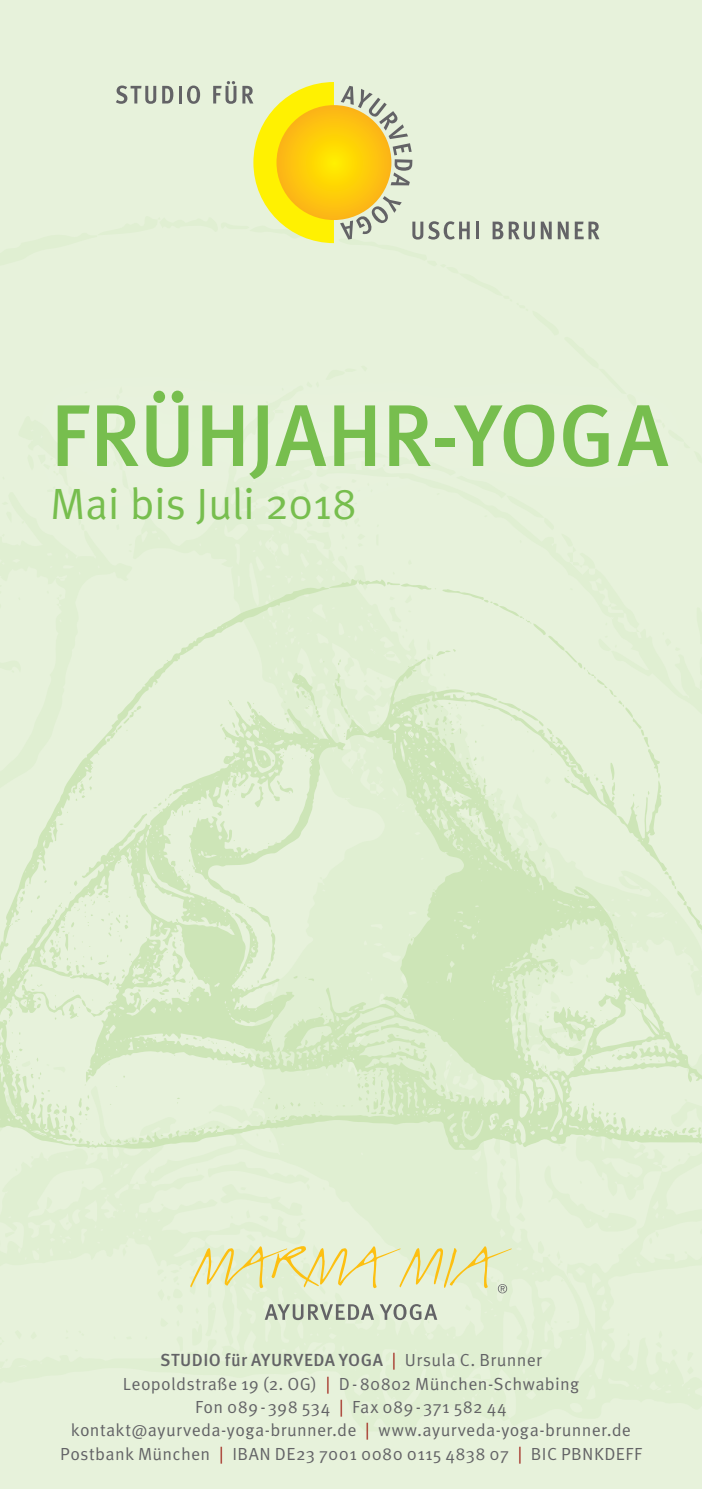
<style>
.page{position:relative;width:702px;height:1489px;background:#fff}
.page>*{position:absolute;margin:0;border:0;box-sizing:border-box;transform-origin:0 0}
.t1{font:500 87.5px "Meta OT";letter-spacing:-.005em;color:#77be4e}
.t2{font:43.75px "Meta OT Norm";letter-spacing:-.015em;color:#77be4e}
.t3{font:17.5px "Meta OT Norm";letter-spacing:.02em;color:#636366}
.t4{font:500 17.5px "Meta OT";letter-spacing:.025em;color:#636366}
.s1{font-family:"Meta OT Norm";font-weight:400;color:#9e1d14}
.s2{font-family:"Meta OT Norm";font-weight:400}
.s3{color:#9e1d14}
</style>
<div class="page">
<div style="left:0;top:0;width:702px;height:1488px;background:#e7f2db"></div>
<svg style="left:0;top:583px;width:702px;height:567px"></svg>
<svg style="left:116px;top:85px;width:40px;height:19px"></svg>
<svg style="left:162px;top:86px;width:11px;height:17px"></svg>
<hr style="left:179px;top:86px;width:3px;height:17px;background:#636366">
<svg style="left:187px;top:86px;width:13px;height:18px"></svg>
<svg style="left:213px;top:81px;width:23px;height:23px"></svg>
<svg style="left:341px;top:86px;width:71px;height:99px"></svg>
<svg style="left:340px;top:196px;width:62px;height:43px"></svg>
<svg style="left:242px;top:82px;width:92px;height:161px"></svg>
<svg style="left:276px;top:105px;width:115px;height:115px;background:#fdc70d"></svg>
<svg style="left:412px;top:221px;width:57px;height:18px"></svg>
<hr style="left:475px;top:221px;width:3px;height:18px;background:#636366">
<svg style="left:492px;top:221px;width:42px;height:18px"></svg>
<svg style="left:540px;top:221px;width:11px;height:18px"></svg>
<svg style="left:557px;top:221px;width:11px;height:18px"></svg>
<svg style="left:574px;top:221px;width:25px;height:18px"></svg>
<svg style="left:265px;top:1304px;width:172px;height:15px"></svg>
<svg style="left:190px;top:1246px;width:321px;height:47px"></svg>
<p class="t1" style="left:50px;top:381px;width:620px">FRÜHJAHR-YOGA</p>
<p class="t2" style="left:50px;top:477px;width:308px">Mai bis Juli 2018</p>
<p class="t4" style="left:160px;top:1349px;width:383px">STUDIO für AYURVEDA YOGA <span class="s1">|</span> <span class="s2">Ursula C. Brunner</span></p>
<p class="t3" style="left:123px;top:1372px;width:457px">Leopoldstraße 19 (2. OG) <span class="s3">|</span> D-80802 München-Schwabing</p>
<p class="t3" style="left:195px;top:1396px;width:313px">Fon 089-398 534 <span class="s3">|</span> Fax 089-371 582 44</p>
<p class="t3" style="left:71px;top:1419px;width:561px">kontakt@ayurveda-yoga-brunner.de <span class="s3">|</span> www.ayurveda-yoga-brunner.de</p>
<p class="t3" style="left:60px;top:1442px;width:583px">Postbank München <span class="s3">|</span> IBAN DE23 7001 0080 0115 4838 07 <span class="s3">|</span> BIC PBNKDEFF</p>
</div>
